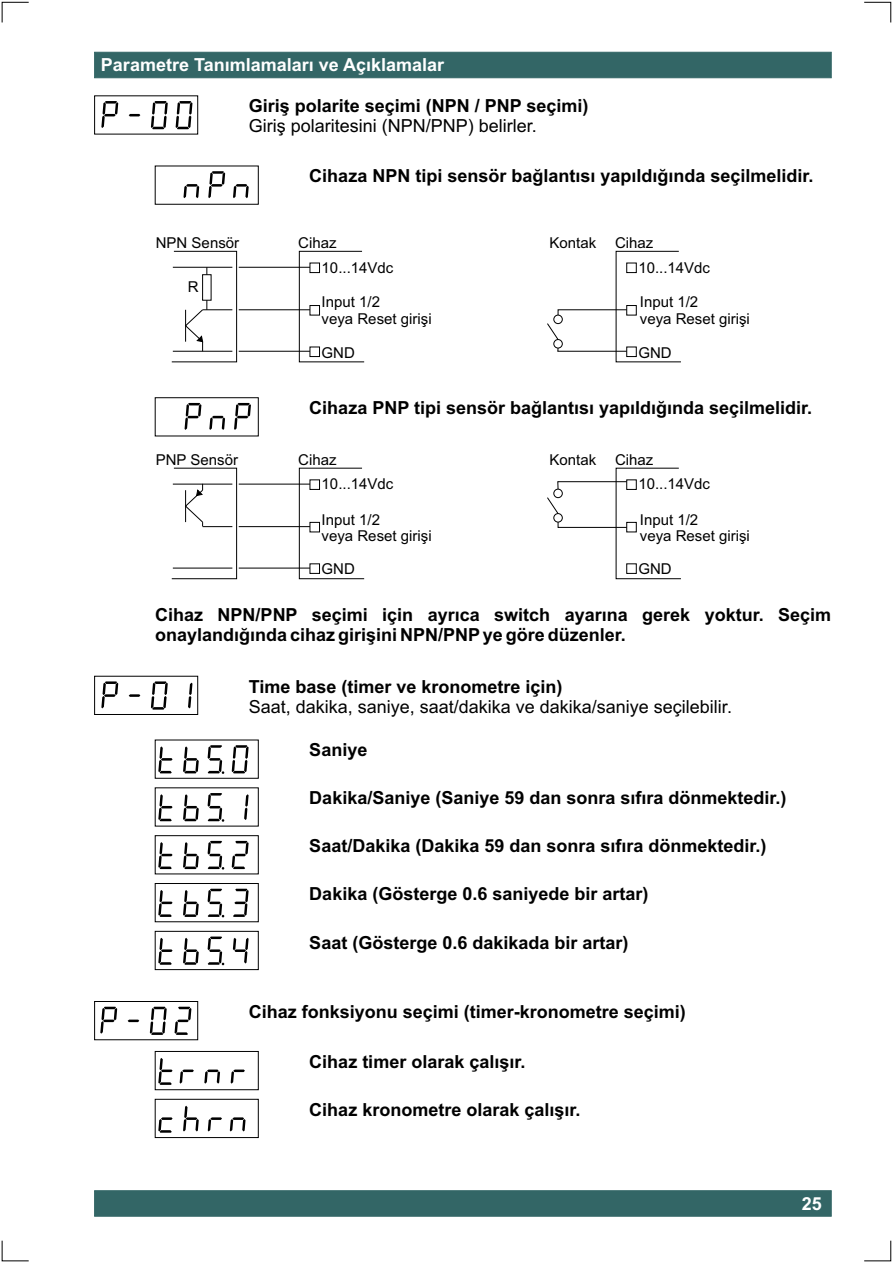
<style>
.page{position:relative;width:894px;height:1263px;background:#fff}
.page>*{position:absolute;margin:0;border:0;box-sizing:border-box;transform-origin:0 0}
.t1{font:700 18px/20.1px "Arial";color:#000}
.t2{font:18px "Arial";color:#000}
.t3{font:700 18px "Arial";color:#fff}
.t4{font:15px/16.8px "Arial";color:#000}
</style>
<div class="page">
<div style="left:155px;top:397px;width:104px;height:39px;border:1px solid #000"></div>
<div style="left:94px;top:52px;width:737px;height:26px;background:#366;border:1px solid #366"></div>
<div style="left:94px;top:1191px;width:737px;height:25px;background:#366"></div>
<svg style="left:1px;top:1px;width:28px;height:22px"></svg>
<svg style="left:1px;top:1240px;width:28px;height:22px"></svg>
<svg style="left:864px;top:1px;width:28px;height:22px"></svg>
<svg style="left:864px;top:1240px;width:28px;height:22px"></svg>
<svg style="left:101px;top:101px;width:17px;height:27px"></svg>
<svg style="left:129px;top:114px;width:11px;height:2px"></svg>
<svg style="left:184px;top:184px;width:15px;height:14px"></svg>
<svg style="left:185px;top:403px;width:16px;height:27px"></svg>
<svg style="left:151px;top:101px;width:17px;height:28px"></svg>
<svg style="left:208px;top:171px;width:17px;height:27px"></svg>
<svg style="left:209px;top:416px;width:16px;height:14px"></svg>
<svg style="left:176px;top:101px;width:16px;height:28px"></svg>
<svg style="left:233px;top:184px;width:16px;height:14px"></svg>
<svg style="left:234px;top:403px;width:17px;height:27px"></svg>
<svg style="left:171px;top:250px;width:66px;height:113px"></svg>
<svg style="left:171px;top:467px;width:66px;height:113px"></svg>
<svg style="left:298px;top:250px;width:67px;height:113px"></svg>
<svg style="left:298px;top:467px;width:67px;height:113px"></svg>
<div style="left:310px;top:263px;width:10px;height:10px;border:1px solid #000"></div>
<div style="left:310px;top:479px;width:10px;height:11px;border:1px solid #000"></div>
<div style="left:310px;top:305px;width:10px;height:11px;border:1px solid #000"></div>
<div style="left:310px;top:522px;width:10px;height:10px;border:1px solid #000"></div>
<div style="left:310px;top:347px;width:10px;height:10px;border:1px solid #000"></div>
<div style="left:310px;top:563px;width:10px;height:11px;border:1px solid #000"></div>
<hr style="left:239px;top:267px;width:71px;height:1px;background:#000">
<hr style="left:239px;top:484px;width:71px;height:1px;background:#000">
<hr style="left:239px;top:309px;width:71px;height:1px;background:#000">
<hr style="left:239px;top:526px;width:71px;height:1px;background:#000">
<hr style="left:239px;top:351px;width:71px;height:1px;background:#000">
<hr style="left:239px;top:568px;width:71px;height:1px;background:#000">
<svg style="left:547px;top:250px;width:134px;height:113px"></svg>
<svg style="left:547px;top:467px;width:134px;height:113px"></svg>
<div style="left:94px;top:676px;width:104px;height:39px;border:1px solid #000"></div>
<div style="left:94px;top:1001px;width:104px;height:39px;border:1px solid #000"></div>
<div style="left:155px;top:740px;width:104px;height:39px;border:1px solid #000"></div>
<div style="left:155px;top:835px;width:104px;height:39px;border:1px solid #000"></div>
<div style="left:155px;top:883px;width:104px;height:39px;border:1px solid #000"></div>
<div style="left:155px;top:931px;width:104px;height:39px;border:1px solid #000"></div>
<div style="left:155px;top:1051px;width:104px;height:39px;border:1px solid #000"></div>
<div style="left:155px;top:1099px;width:104px;height:39px;border:1px solid #000"></div>
<svg style="left:158px;top:746px;width:15px;height:27px"></svg>
<svg style="left:158px;top:794px;width:15px;height:27px"></svg>
<svg style="left:158px;top:842px;width:15px;height:27px"></svg>
<svg style="left:158px;top:890px;width:15px;height:27px"></svg>
<svg style="left:158px;top:938px;width:15px;height:27px"></svg>
<svg style="left:158px;top:1058px;width:15px;height:27px"></svg>
<svg style="left:158px;top:1117px;width:15px;height:16px"></svg>
<svg style="left:183px;top:746px;width:16px;height:27px"></svg>
<svg style="left:183px;top:794px;width:16px;height:27px"></svg>
<svg style="left:183px;top:842px;width:16px;height:27px"></svg>
<svg style="left:183px;top:890px;width:16px;height:27px"></svg>
<svg style="left:183px;top:938px;width:16px;height:27px"></svg>
<svg style="left:183px;top:1106px;width:16px;height:26px"></svg>
<svg style="left:101px;top:681px;width:17px;height:27px"></svg>
<svg style="left:100px;top:1007px;width:17px;height:27px"></svg>
<svg style="left:180px;top:1070px;width:14px;height:14px"></svg>
<svg style="left:208px;top:1117px;width:14px;height:15px"></svg>
<svg style="left:129px;top:694px;width:11px;height:3px"></svg>
<svg style="left:128px;top:1020px;width:11px;height:2px"></svg>
<svg style="left:204px;top:1070px;width:16px;height:14px"></svg>
<svg style="left:208px;top:745px;width:16px;height:29px"></svg>
<svg style="left:208px;top:793px;width:16px;height:29px"></svg>
<svg style="left:208px;top:841px;width:16px;height:29px"></svg>
<svg style="left:208px;top:889px;width:16px;height:28px"></svg>
<svg style="left:208px;top:937px;width:16px;height:28px"></svg>
<svg style="left:151px;top:681px;width:17px;height:29px"></svg>
<svg style="left:150px;top:1007px;width:17px;height:28px"></svg>
<svg style="left:230px;top:1117px;width:16px;height:15px"></svg>
<svg style="left:188px;top:683px;width:4px;height:25px"></svg>
<svg style="left:244px;top:794px;width:5px;height:26px"></svg>
<svg style="left:232px;top:745px;width:17px;height:28px"></svg>
<svg style="left:175px;top:1007px;width:16px;height:28px"></svg>
<svg style="left:232px;top:841px;width:17px;height:28px"></svg>
<svg style="left:233px;top:889px;width:16px;height:28px"></svg>
<svg style="left:233px;top:938px;width:16px;height:26px"></svg>
<svg style="left:231px;top:1070px;width:14px;height:14px"></svg>
<p class="t3" style="left:101px;top:58px;width:345px">Parametre Tanýmlamalarý ve Açýklamalar</p>
<p class="t1" style="left:249px;top:97px;width:341px">Giriþ polarite seçimi (NPN / PNP seçimi)</p>
<p class="t2" style="left:249px;top:119px;width:290px">Giriþ polaritesini (NPN/PNP) belirler.</p>
<p class="t1" style="left:309px;top:168px;width:506px">Cihaza NPN tipi sensör baðlantýsý yapýldýðýnda seçilmelidir.</p>
<p class="t4" style="left:156px;top:236px;width:85px">NPN Sensör</p>
<p class="t4" style="left:188px;top:279px;width:12px">R</p>
<p class="t4" style="left:156px;top:453px;width:84px">PNP Sensör</p>
<p class="t4" style="left:298px;top:236px;width:40px">Cihaz</p>
<p class="t4" style="left:550px;top:236px;width:48px">Kontak</p>
<p class="t4" style="left:615px;top:236px;width:40px">Cihaz</p>
<p class="t4" style="left:322px;top:260px;width:73px">10...14Vdc</p>
<p class="t4" style="left:638px;top:260px;width:73px">10...14Vdc</p>
<p class="t4" style="left:322px;top:295px;width:112px">Input 1/2<br>veya Reset giriþi</p>
<p class="t4" style="left:640px;top:295px;width:112px">Input 1/2<br>veya Reset giriþi</p>
<p class="t4" style="left:322px;top:345px;width:35px">GND</p>
<p class="t4" style="left:638px;top:345px;width:35px">GND</p>
<p class="t1" style="left:309px;top:399px;width:504px">Cihaza PNP tipi sensör baðlantýsý yapýldýðýnda seçilmelidir.</p>
<p class="t4" style="left:298px;top:453px;width:40px">Cihaz</p>
<p class="t4" style="left:550px;top:453px;width:48px">Kontak</p>
<p class="t4" style="left:615px;top:453px;width:40px">Cihaz</p>
<p class="t4" style="left:322px;top:477px;width:73px">10...14Vdc</p>
<p class="t4" style="left:638px;top:477px;width:73px">10...14Vdc</p>
<p class="t4" style="left:322px;top:512px;width:112px">Input 1/2<br>veya Reset giriþi</p>
<p class="t4" style="left:640px;top:512px;width:112px">Input 1/2<br>veya Reset giriþi</p>
<p class="t4" style="left:322px;top:562px;width:35px">GND</p>
<p class="t4" style="left:638px;top:562px;width:35px">GND</p>
<p class="t1" style="left:155px;top:607px;width:678px">Cihaz NPN/PNP seçimi için ayrýca switch ayarýna gerek yoktur. Seçim onaylandýðýnda cihaz giriþini NPN/PNP ye göre düzenler.</p>
<p class="t1" style="left:249px;top:678px;width:315px">Time base (timer ve kronometre için)</p>
<p class="t2" style="left:249px;top:700px;width:485px">Saat, dakika, saniye, saat/dakika ve dakika/saniye seçilebilir.</p>
<p class="t1" style="left:309px;top:742px;width:60px">Saniye</p>
<p class="t1" style="left:309px;top:789px;width:479px">Dakika/Saniye (Saniye 59 dan sonra sýfýra dönmektedir.)</p>
<p class="t1" style="left:309px;top:837px;width:459px">Saat/Dakika (Dakika 59 dan sonra sýfýra dönmektedir.)</p>
<p class="t1" style="left:309px;top:885px;width:341px">Dakika (Gösterge 0.6 saniyede bir artar)</p>
<p class="t1" style="left:309px;top:934px;width:321px">Saat (Gösterge 0.6 dakikada bir artar)</p>
<p class="t1" style="left:249px;top:1003px;width:439px">Cihaz fonksiyonu seçimi (timer-kronometre seçimi)</p>
<p class="t1" style="left:309px;top:1053px;width:218px">Cihaz timer olarak çalýþýr.</p>
<p class="t1" style="left:309px;top:1101px;width:273px">Cihaz kronometre olarak çalýþýr.</p>
<p class="t3" style="left:802px;top:1197px;width:22px">25</p>
</div>
